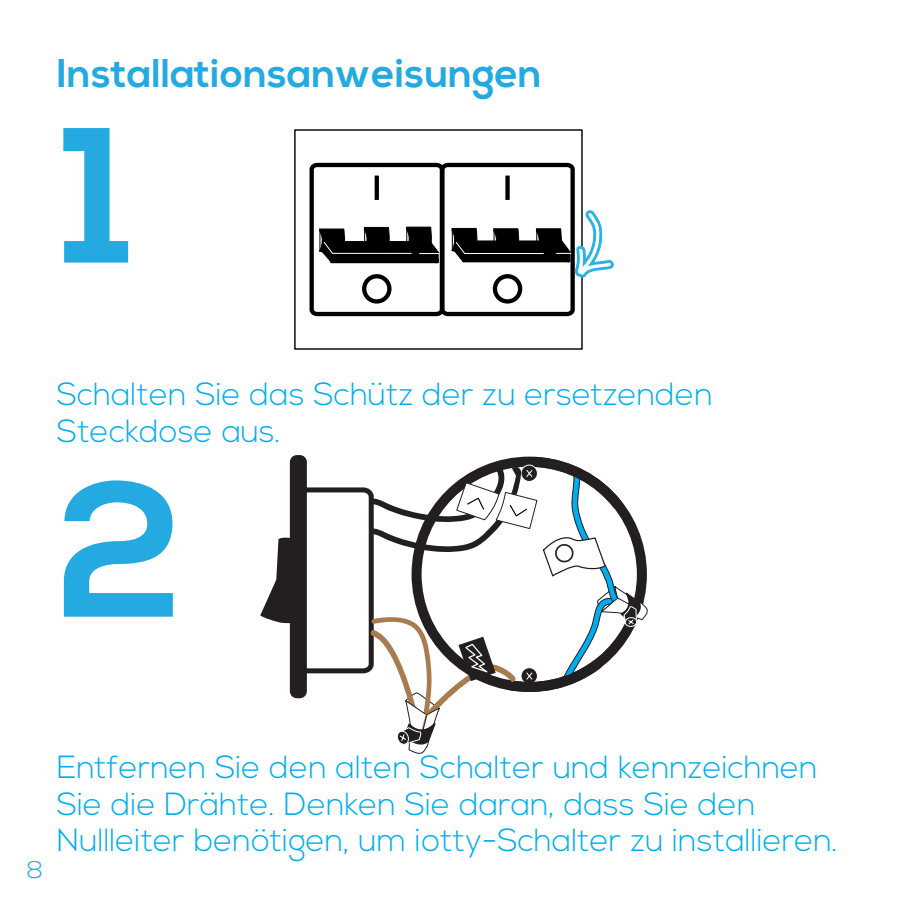
<style>
.page{position:relative;width:908px;height:908px;background:#fff}
.page>*{position:absolute;margin:0;border:0;box-sizing:border-box;transform-origin:0 0}
.Numero{font:700 192px "Nexa";color:#24aae1}
.Titoli_per_sommario{font:700 40px "Nexa";letter-spacing:.005em;color:#24aae1}
.spiegazione{font:300 32px/36.8px "Nexa";color:#00aeef}
.t1{font:300 24px "Nexa";color:#24aae1}
</style>
<div class="page">
<div style="left:309px;top:163px;width:135px;height:153px;border:4px solid #000001;border-radius:5px"></div>
<div style="left:440px;top:163px;width:134px;height:153px;border:4px solid #000001;border-radius:5px"></div>
<svg style="left:451px;top:206px;width:163px;height:71px"></svg>
<svg style="left:319px;top:226px;width:120px;height:38px"></svg>
<div style="left:362px;top:274px;width:29px;height:29px;border:4px solid #000001;border-radius:50%"></div>
<svg style="left:494px;top:276px;width:26px;height:25px"></svg>
<div style="left:492px;top:274px;width:30px;height:29px;border:4px solid #000001;border-radius:50%"></div>
<div style="left:374px;top:175px;width:5px;height:25px;background:#000001"></div>
<svg style="left:505px;top:175px;width:4px;height:25px"></svg>
<div style="left:290px;top:455px;width:17px;height:243px;background:#231f20;border-radius:7px"></div>
<div style="left:296px;top:487px;width:77px;height:186px;border:5px solid #231f20;border-radius:7px"></div>
<svg style="left:260px;top:537px;width:39px;height:86px"></svg>
<svg style="left:369px;top:456px;width:278px;height:297px"></svg>
<p class="Titoli_per_sommario" style="left:57px;top:50px;width:486px">Installationsanweisungen</p>
<p class="Numero" style="left:62px;top:85px;width:72px">1</p>
<p class="spiegazione" style="left:57px;top:377px;width:657px">Schalten Sie das Schütz der zu ersetzenden<br>Steckdose aus.</p>
<p class="Numero" style="left:57px;top:439px;width:127px">2</p>
<p class="t1" style="left:27px;top:855px;width:18px">8</p>
<p class="spiegazione" style="left:57px;top:749px;width:782px">Entfernen Sie den alten Schalter und kennzeichnen<br>Sie die Drähte. Denken Sie daran, dass Sie den<br>Nullleiter benötigen, um iotty-Schalter zu installieren.</p>
</div>
